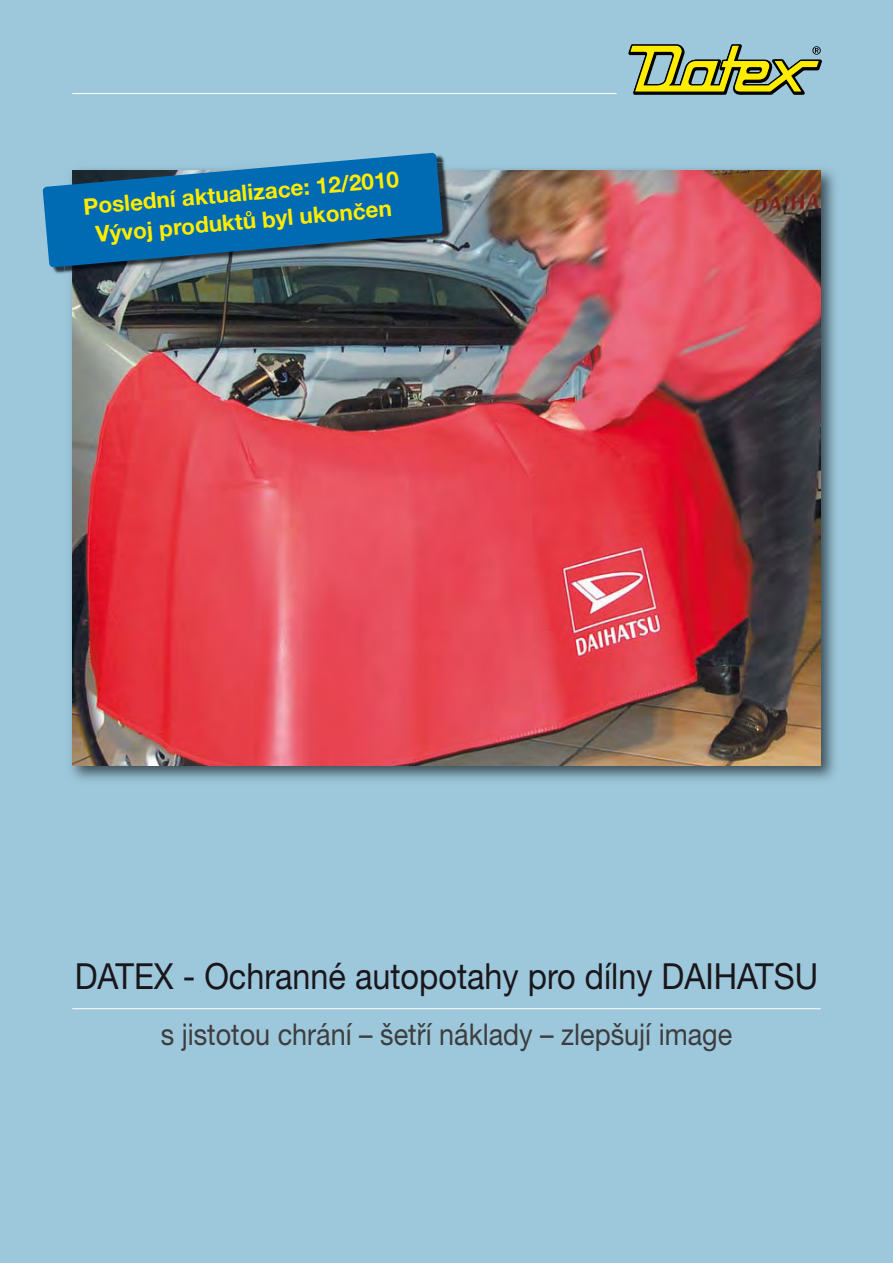
<style>
.page{position:relative;width:893px;height:1263px;background:#9dc8db}
.page>*{position:absolute;margin:0;border:0;box-sizing:border-box;transform-origin:0 0}
.t1{font:36px "Helvetica Neue East A";color:#1a171c;scale:.9 1}
.t2{font:30px "Helvetica Neue East A";color:#3d3d3f;scale:.9 1}
.t3{font:700 22.5px/28.5px "Helvetica Neue East A";color:#ffed00;text-align:center}
</style>
<div class="page">
<img style="left:70px;top:168px;width:765px;height:612px">
<img style="left:72px;top:170px;width:749px;height:595px">
<hr style="left:72px;top:1008px;width:749px;height:1px;background:#fff">
<img style="left:42px;top:190px;width:30px;height:89px">
<img style="left:443px;top:162px;width:7px;height:8px">
<img style="left:72px;top:170px;width:385px;height:107px">
<svg style="left:43px;top:153px;width:400px;height:114px;background:#2476ac"></svg>
<hr style="left:72px;top:93px;width:545px;height:1px;background:#fff">
<svg style="left:628px;top:44px;width:194px;height:51px"></svg>
<p class="t3" style="left:82px;top:195px;width:318px;rotate:-5deg">Poslední aktualizace: 12/2010<br>Vývoj produktů byl ukončen</p>
<h1 class="t1" style="left:75px;top:963px;width:828px">DATEX - Ochranné autopotahy pro dílny DAIHATSU</h1>
<h2 class="t2" style="left:161px;top:1023px;width:636px">s jistotou chrání – šetří náklady – zlepšují image</h2>
</div>
